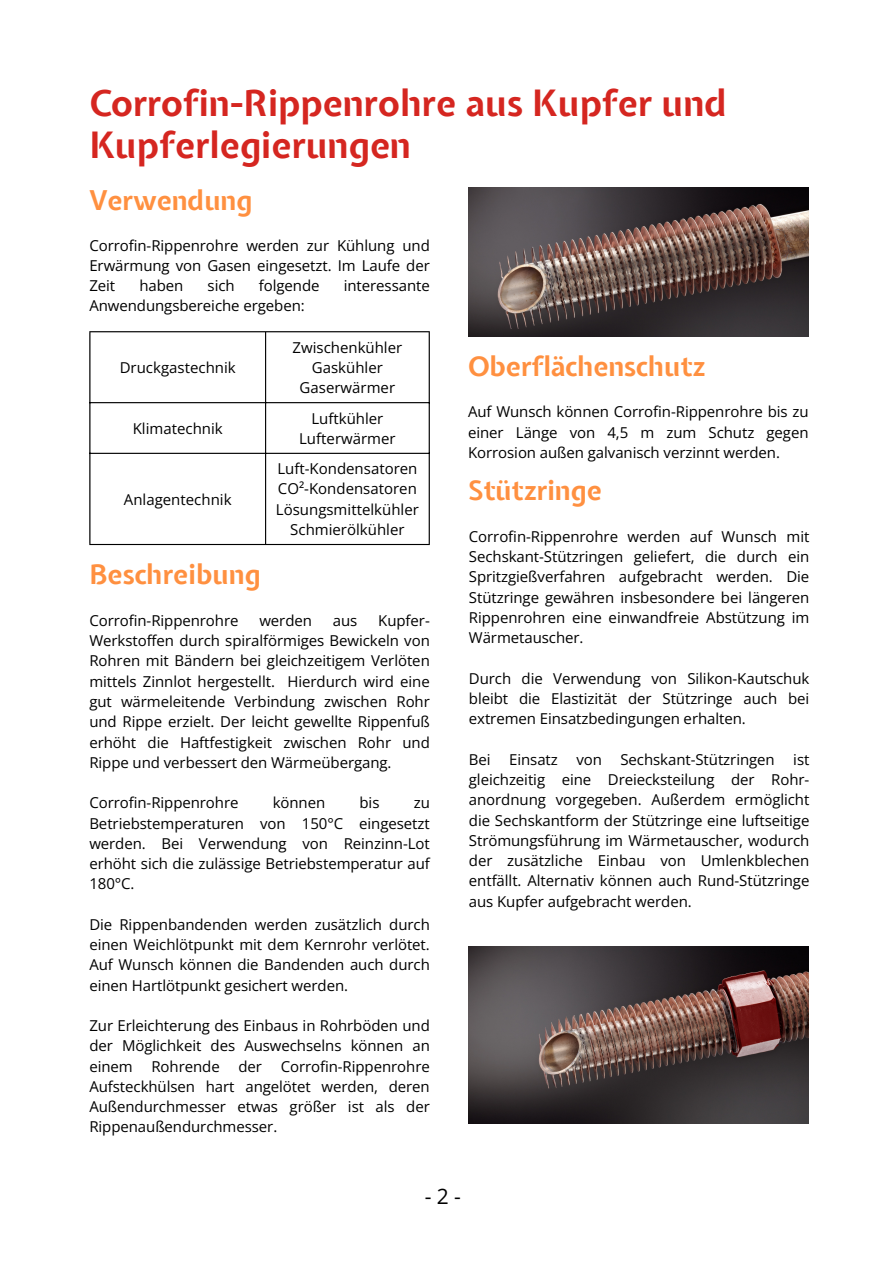
<style>
.page{position:relative;width:894px;height:1264px;background:#fff}
.page>*{position:absolute;margin:0;border:0;box-sizing:border-box;transform-origin:0 0}
.t1{font:700 36px/42.8px "Expletus Sans";color:#d52620}
.t2{font:700 27px "Expletus Sans";color:#ff9040}
.t3{font:21px "Open Sans";color:#000}
.t4{font:15px/20.2px "Open Sans";letter-spacing:-.005em;color:#000;text-align:justify}
</style>
<div class="page">
<hr style="left:89px;top:332px;width:1px;height:212px;background:#000">
<hr style="left:265px;top:332px;width:1px;height:212px;background:#000">
<hr style="left:428px;top:332px;width:1px;height:212px;background:#000">
<hr style="left:89px;top:331px;width:340px;height:1px;background:#000">
<hr style="left:89px;top:402px;width:340px;height:1px;background:#000">
<hr style="left:89px;top:453px;width:340px;height:1px;background:#000">
<hr style="left:89px;top:544px;width:340px;height:1px;background:#000">
<img style="left:468px;top:188px;width:339px;height:148px">
<img style="left:469px;top:946px;width:339px;height:177px">
<p class="t1" style="left:89px;top:85px;width:638px">Corrofin-Rippenrohre aus Kupfer und<br>Kupferlegierungen</p>
<p class="t2" style="left:89px;top:185px;width:164px">Verwendung</p>
<p class="t4" style="left:89px;top:234px;width:342px">Corrofin-Rippenrohre werden zur Kühlung und Erwärmung von Gasen eingesetzt. Im Laufe der Zeit</p>
<p class="t4" style="left:139px;top:275px;width:46px">haben</p>
<p class="t4" style="left:207px;top:275px;width:29px">sich</p>
<p class="t4" style="left:259px;top:275px;width:62px">folgende</p>
<p class="t4" style="left:343px;top:275px;width:88px">interessante</p>
<p class="t4" style="left:89px;top:295px;width:217px">Anwendungsbereiche ergeben:</p>
<h1 class="t4" style="left:120px;top:357px;width:117px">Druckgastechnik</h1>
<p class="t4" style="left:133px;top:417px;width:91px">Klimatechnik</p>
<p class="t4" style="left:124px;top:488px;width:109px">Anlagentechnik</p>
<p class="t2" style="left:89px;top:559px;width:173px">Beschreibung</p>
<h2 class="t4" style="left:292px;top:336px;width:111px">Zwischenkühler</h2>
<p class="t4" style="left:312px;top:357px;width:72px">Gaskühler</p>
<p class="t4" style="left:299px;top:377px;width:97px">Gaserwärmer</p>
<p class="t4" style="left:311px;top:407px;width:74px">Luftkühler</p>
<p class="t4" style="left:299px;top:428px;width:98px">Lufterwärmer</p>
<p class="t4" style="left:277px;top:458px;width:142px">Luft-Kondensatoren</p>
<p class="t4" style="left:278px;top:478px;width:140px">CO²-Kondensatoren</p>
<p class="t4" style="left:276px;top:498px;width:144px">Lösungsmittelkühler</p>
<p class="t4" style="left:290px;top:519px;width:116px">Schmierölkühler</p>
<h2 class="t4" style="left:89px;top:610px;width:342px;text-indent:289px">Kupfer-Werkstoffen durch spiralförmiges Bewickeln von Rohren mit Bändern bei gleichzeitigem Verlöten mittels Zinnlot hergestellt. Hierdurch wird eine gut wärmeleitende Verbindung zwischen Rohr und Rippe erzielt. Der leicht gewellte Rippenfuß erhöht die Haftfestigkeit zwischen Rohr und Rippe und verbessert den Wärmeübergang.</h2>
<p class="t4" style="left:89px;top:792px;width:151px">Corrofin-Rippenrohre</p>
<p class="t4" style="left:273px;top:792px;width:54px">können</p>
<p class="t4" style="left:359px;top:792px;width:21px">bis</p>
<h2 class="t4" style="left:89px;top:610px;width:151px">Corrofin-Rippenrohre</h2>
<h2 class="t4" style="left:259px;top:610px;width:54px">werden</h2>
<h2 class="t4" style="left:333px;top:610px;width:26px">aus</h2>
<p class="t4" style="left:89px;top:792px;width:342px;text-indent:324px">zu Betriebstemperaturen von 150°C eingesetzt werden. Bei Verwendung von Reinzinn-Lot erhöht sich die zulässige Betriebstemperatur auf 180°C.</p>
<h2 class="t4" style="left:89px;top:913px;width:342px">Die Rippenbandenden werden zusätzlich durch einen Weichlötpunkt mit dem Kernrohr verlötet.<br>Auf Wunsch können die Bandenden auch durch einen Hartlötpunkt gesichert werden.</h2>
<p class="t4" style="left:89px;top:1015px;width:342px">Zur Erleichterung des Einbaus in Rohrböden und der Möglichkeit des Auswechselns können an einem Rohrende der Corrofin-Rippenrohre Aufsteckhülsen hart angelötet werden, deren Außendurchmesser etwas größer ist als der Rippenaußendurchmesser.</p>
<p class="t2" style="left:468px;top:351px;width:239px">Oberflächenschutz</p>
<p class="t4" style="left:468px;top:401px;width:342px">Auf Wunsch können Corrofin-Rippenrohre bis zu einer Länge von 4,5 m zum Schutz gegen Korrosion außen galvanisch verzinnt werden.</p>
<p class="t2" style="left:468px;top:475px;width:135px">Stützringe</p>
<p class="t4" style="left:469px;top:526px;width:342px">Corrofin-Rippenrohre werden auf Wunsch mit Sechskant-Stützringen geliefert, die durch ein Spritzgießverfahren aufgebracht werden. Die Stützringe gewähren insbesondere bei längeren Rippenrohren eine einwandfreie Abstützung im Wärmetauscher.</p>
<h2 class="t4" style="left:469px;top:667px;width:342px">Durch die Verwendung von Silikon-Kautschuk bleibt die Elastizität der Stützringe auch bei extremen Einsatzbedingungen erhalten.</h2>
<p class="t4" style="left:469px;top:748px;width:342px">Bei Einsatz von Sechskant-Stützringen ist gleichzeitig eine Dreiecksteilung der Rohr&shy;anordnung vorgegeben. Außerdem ermöglicht die Sechskantform der Stützringe eine luftseitige Strömungsführung im Wärmetauscher, wodurch der zusätzliche Einbau von Umlenkblechen entfällt. Alternativ können auch Rund-Stützringe aus Kupfer aufgebracht werden.</p>
<h3 class="t3" style="left:424px;top:1181px;width:37px">-2-</h3>
</div>
